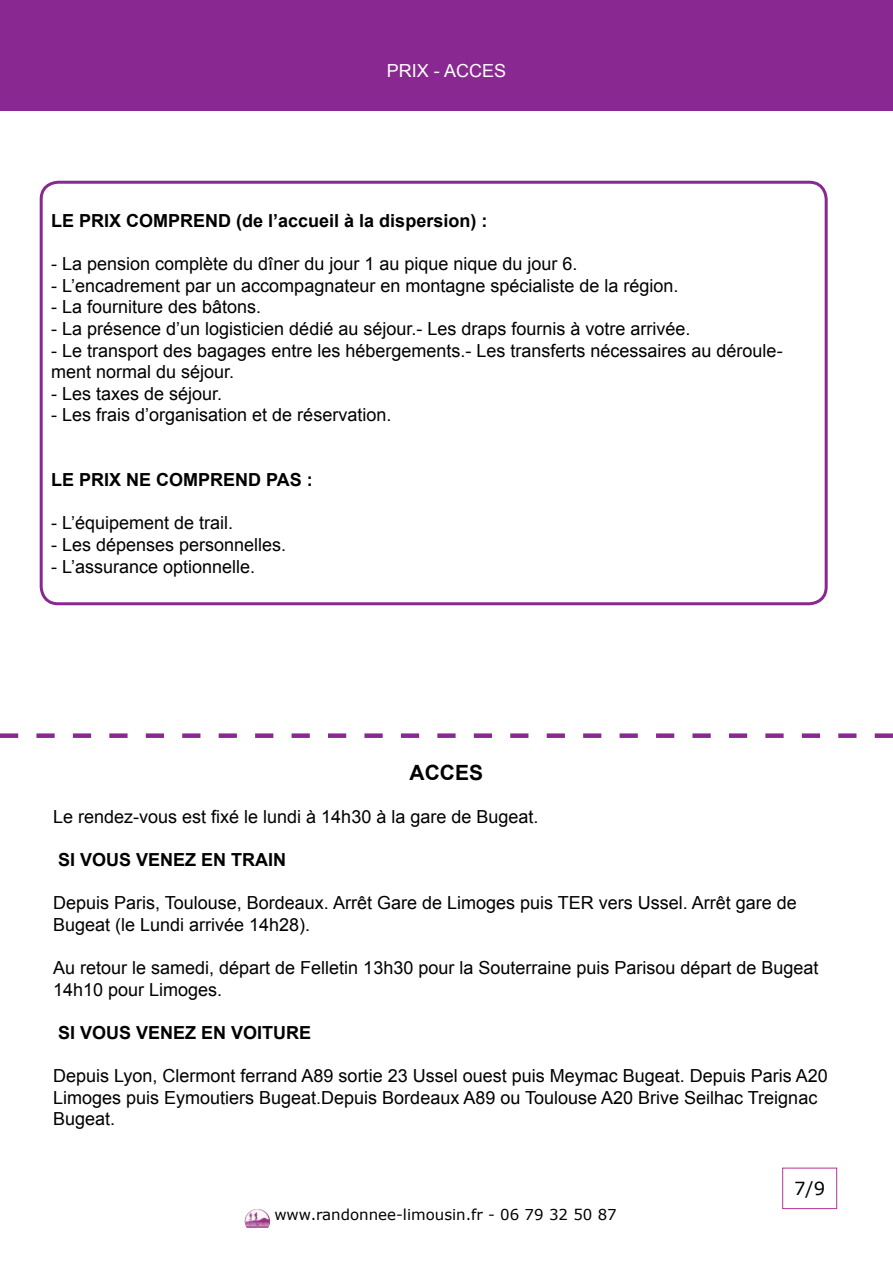
<style>
.page{position:relative;width:893px;height:1263px;background:#fff}
.page>*{position:absolute;margin:0;border:0;box-sizing:border-box;transform-origin:0 0}
.t1{font:700 21px "Arial";color:#000}
.t2{font:18px/21.6px "Arial";color:#000}
.t3{font:700 18px "Arial";color:#000}
.t4{font:18px "Arial";color:#fff}
.t5{font:18px "Verdana";color:#000}
.t6{font:15px "Verdana";color:#000}
</style>
<div class="page">
<div style="left:0;top:0;width:893px;height:111px;background:#892890"></div>
<div style="left:40px;top:181px;width:788px;height:424px;border:3px solid #892890;border-radius:17px"></div>
<svg style="left:0;top:733px;width:893px;height:5px"></svg>
<div style="left:782px;top:1168px;width:55px;height:41px;border:1px solid #b43393"></div>
<img style="left:245px;top:1209px;width:25px;height:19px">
<p class="t4" style="left:387px;top:59px;width:121px">PRIX - ACCES</p>
<p class="t3" style="left:51px;top:209px;width:438px">LE PRIX COMPREND (de l’accueil à la dispersion) :</p>
<p class="t2" style="left:51px;top:253px;width:528px">- La pension complète du dîner du jour 1 au pique nique du jour 6.</p>
<p class="t2" style="left:51px;top:275px;width:629px">- L’encadrement par un accompagnateur en montagne spécialiste de la région.</p>
<p class="t2" style="left:51px;top:296px;width:212px">- La fourniture des bâtons.</p>
<p class="t2" style="left:51px;top:318px;width:641px">- La présence d’un logisticien dédié au séjour.- Les draps fournis à votre arrivée.</p>
<p class="t2" style="left:51px;top:340px;width:733px">- Le transport des bagages entre les hébergements.- Les transferts nécessaires au déroule&shy;ment normal du séjour.</p>
<p class="t2" style="left:51px;top:383px;width:173px">- Les taxes de séjour.</p>
<p class="t2" style="left:51px;top:404px;width:342px">- Les frais d’organisation et de réservation.</p>
<p class="t3" style="left:51px;top:468px;width:263px">LE PRIX NE COMPREND PAS :</p>
<p class="t2" style="left:51px;top:512px;width:184px">- L’équipement de trail.</p>
<p class="t2" style="left:51px;top:534px;width:237px">- Les dépenses personnelles.</p>
<p class="t2" style="left:51px;top:556px;width:206px">- L’assurance optionnelle.</p>
<p class="t1" style="left:410px;top:758px;width:75px">ACCES</p>
<p class="t2" style="left:53px;top:806px;width:487px">Le rendez-vous est fixé le lundi à 14h30 à la gare de Bugeat.</p>
<p class="t3" style="left:58px;top:848px;width:230px">SI VOUS VENEZ EN TRAIN</p>
<p class="t2" style="left:53px;top:892px;width:745px">Depuis Paris, Toulouse, Bordeaux. Arrêt Gare de Limoges puis TER vers Ussel. Arrêt gare de<br>Bugeat (le Lundi arrivée 14h28).</p>
<p class="t2" style="left:53px;top:957px;width:767px">Au retour le samedi, départ de Felletin 13h30 pour la Souterraine puis Parisou départ de Bugeat<br>14h10 pour Limoges.</p>
<p class="t3" style="left:58px;top:1020px;width:255px">SI VOUS VENEZ EN VOITURE</p>
<p class="t2" style="left:53px;top:1065px;width:776px">Depuis Lyon, Clermont ferrand A89 sortie 23 Ussel ouest puis Meymac Bugeat. Depuis Paris A20<br>Limoges puis Eymoutiers Bugeat.Depuis Bordeaux A89 ou Toulouse A20 Brive Seilhac Treignac<br>Bugeat.</p>
<p class="t6" style="left:274px;top:1205px;width:344px">www.randonnee-limousin.fr - 06 79 32 50 87</p>
<p class="t5" style="left:794px;top:1176px;width:33px">7/9</p>
</div>
